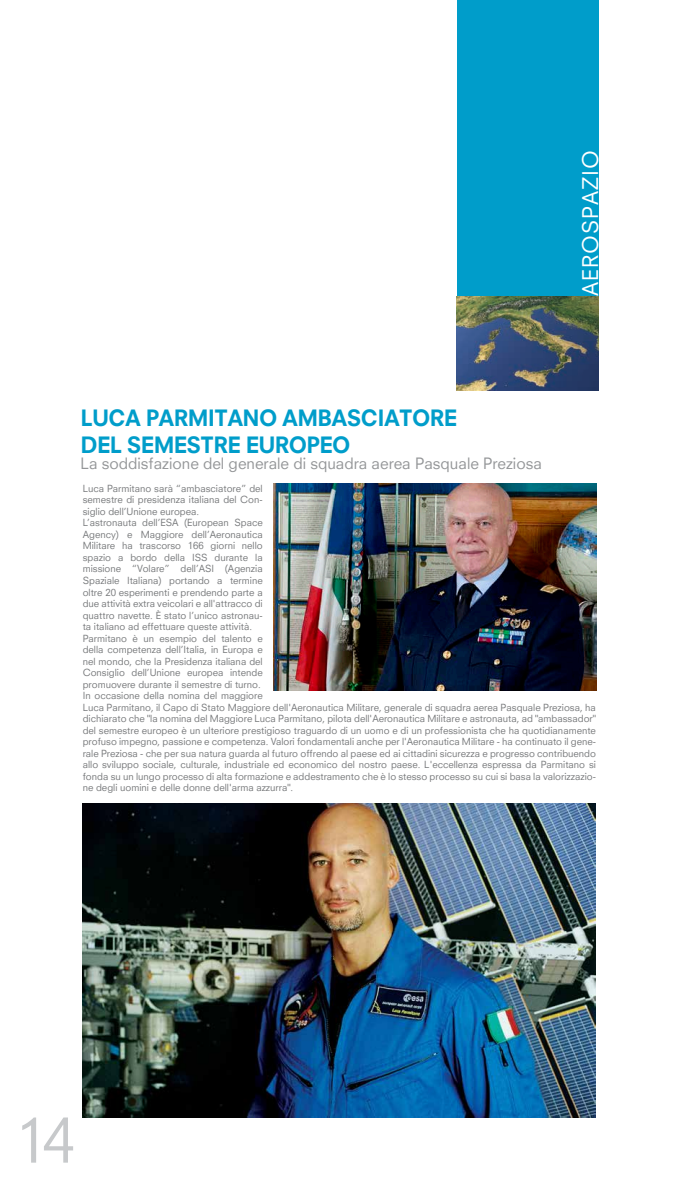
<style>
.page{position:relative;width:681px;height:1191px;background:#fff}
.page>*{position:absolute;margin:0;border:0;box-sizing:border-box;transform-origin:0 0}
.t1{font:60px "Neuzeit SLT";color:#c7c9cb}
.t2{font:800 22px/26.4px "Neuzeit SLT";letter-spacing:-.03em;color:#009dca}
.t3{font:21.1px "Neuzeit SLT";letter-spacing:.05em;color:#fff}
.t4{font:15.3px "Neuzeit SLT";color:#949698}
.t5{font:9.6px/11.5px "Neuzeit SLT";color:#77797b}
</style>
<div class="page">
<img style="left:273px;top:484px;width:323px;height:207px">
<img style="left:83px;top:803px;width:512px;height:314px">
<div style="left:456px;top:1px;width:142px;height:296px;background:#009dca"></div>
<img style="left:456px;top:297px;width:142px;height:93px">
<h3 class="t3" style="left:577px;top:296px;width:147px;rotate:-90deg">AEROSPAZIO</h3>
<h2 class="t2" style="left:80px;top:405px;width:378px">LUCA PARMITANO AMBASCIATORE<br>DEL SEMESTRE EUROPEO</h2>
<h3 class="t4" style="left:80px;top:454px;width:462px">La soddisfazione del generale di squadra aerea Pasquale Preziosa</h3>
<p class="t5" style="left:83px;top:482px;width:514px">Luca Parmitano sarà “ambasciatore” del<br>semestre di presidenza italiana del Con-<br>siglio dell’Unione europea.<br>L’astronauta dell’ESA (European Space<br>Agency) e Maggiore dell’Aeronautica<br>Militare ha trascorso 166 giorni nello<br>spazio a bordo della ISS durante la<br>missione “Volare” dell’ASI (Agenzia<br>Spaziale Italiana) portando a termine<br>oltre 20 esperimenti e prendendo parte a<br>due attività extra veicolari e all'attracco di<br>quattro navette. È stato l’unico astronau-<br>ta italiano ad effettuare queste attività.<br>Parmitano è un esempio del talento e<br>della competenza dell’Italia, in Europa e<br>nel mondo, che la Presidenza italiana del<br>Consiglio dell’Unione europea intende<br>promuovere durante il semestre di turno.<br>In occasione della nomina del maggiore<br>Luca Parmitano, il Capo di Stato Maggiore dell'Aeronautica Militare, generale di squadra aerea Pasquale Preziosa, ha dichiarato che "la nomina del Maggiore Luca Parmitano, pilota dell'Aeronautica Militare e astronauta, ad "ambassador" del semestre europeo è un ulteriore prestigioso traguardo di un uomo e di un professionista che ha quotidianamente profuso impegno, passione e competenza. Valori fondamentali anche per l'Aeronautica Militare - ha continuato il gene&shy;rale Preziosa - che per sua natura guarda al futuro offrendo al paese ed ai cittadini sicurezza e progresso contribuendo allo sviluppo sociale, culturale, industriale ed economico del nostro paese. L'eccellenza espressa da Parmitano si fonda su un lungo processo di alta formazione e addestramento che è lo stesso processo su cui si basa la valorizzazio&shy;ne degli uomini e delle donne dell'arma azzurra".</p>
<h1 class="t1" style="left:14px;top:1104px;width:62px">14</h1>
</div>
